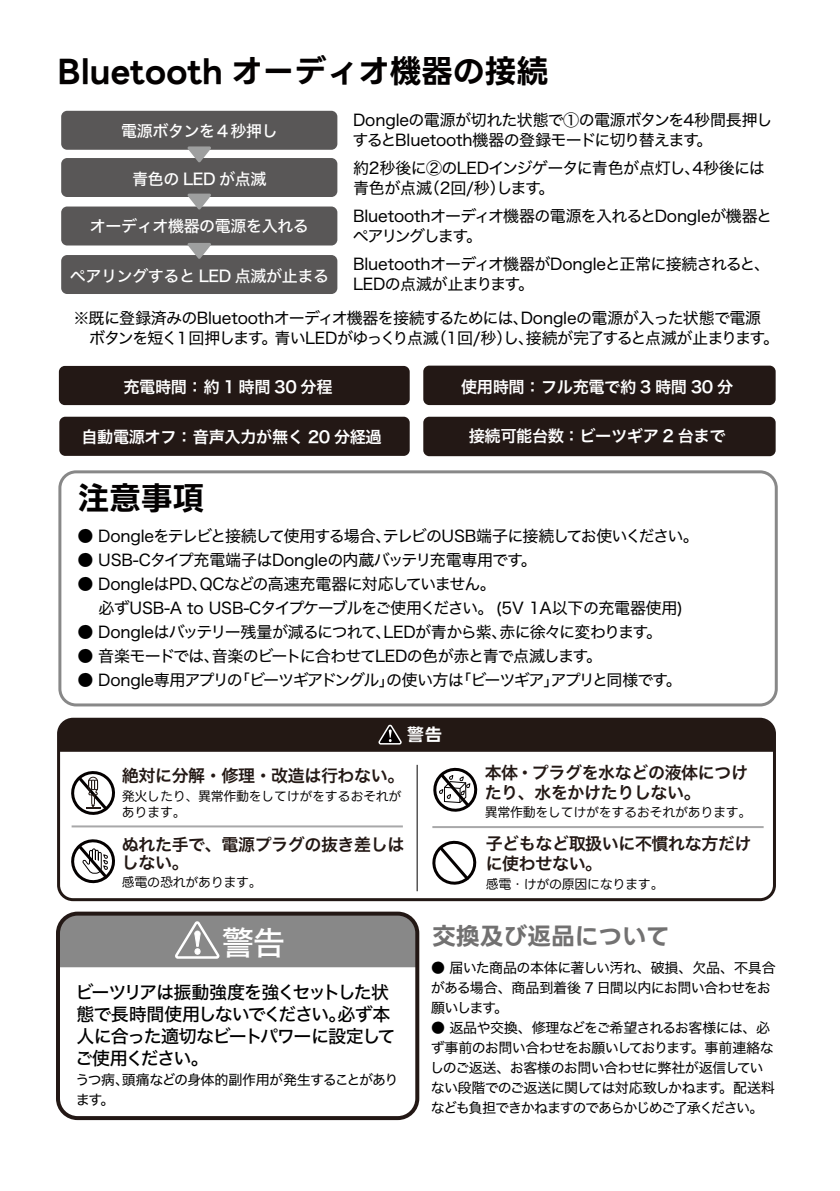
<style>
.page{position:relative;width:840px;height:1191px;background:#fff}
.page>*{position:absolute;margin:0;border:0;box-sizing:border-box;transform-origin:0 0}
.t1{font:32.4px "Hiragino Sans W5";color:#fff}
.t2{font:700 32px "LINE Seed JP App TTF";letter-spacing:-.01em;color:#030000}
.t3{font:700 24px "LINE Seed JP App TTF";letter-spacing:-.01em;color:#727171}
.t4{font:18px/22px "Hiragino Sans W5";letter-spacing:-.075em;color:#000}
.t5{font:700 17.4px "LINE Seed JP App TTF";color:#fff}
.t6{font:17px/20px "Hiragino Sans W6";letter-spacing:-.025em;color:#231814}
.t7{font:16.2px "Hiragino Sans W6";letter-spacing:-.025em;color:#fff}
.t8{font:16px/20px "Hiragino Sans W4";letter-spacing:-.04em;color:#000}
.t9{font:16px "Hiragino Sans W5";letter-spacing:-.025em;color:#fff}
.t10{font:16px "Hiragino Sans W4";letter-spacing:-.085em;color:#000}
.t11{font:14px/20px "Hiragino Sans W4";letter-spacing:-.055em;color:#000}
.t12{font:13px/16px "LINE Seed JP App TTF";letter-spacing:-.025em;color:#030000}
</style>
<div class="page">
<div style="left:58px;top:470px;width:719px;height:236px;border:3px solid #888;border-radius:16px"></div>
<div style="left:61px;top:111px;width:276px;height:39px;background:#595757;border-radius:6px"></div>
<div style="left:61px;top:158px;width:276px;height:39px;background:#595757;border-radius:6px"></div>
<div style="left:61px;top:206px;width:276px;height:39px;background:#595757;border-radius:6px"></div>
<div style="left:61px;top:255px;width:276px;height:39px;background:#595757;border-radius:6px"></div>
<svg style="left:187px;top:146px;width:24px;height:16px"></svg>
<svg style="left:187px;top:194px;width:24px;height:16px"></svg>
<svg style="left:187px;top:243px;width:24px;height:16px"></svg>
<svg style="left:433px;top:767px;width:45px;height:45px"></svg>
<svg style="left:71px;top:839px;width:44px;height:45px"></svg>
<svg style="left:71px;top:771px;width:44px;height:44px"></svg>
<hr style="left:72px;top:825px;width:330px;height:2px;background:#a8a8a9">
<hr style="left:432px;top:826px;width:331px;height:2px;background:#a8a8a9">
<div style="left:61px;top:916px;width:353px;height:51px;background:#888"></div>
<div style="left:56px;top:911px;width:363px;height:209px;border:4px solid #231815;border-radius:20px"></div>
<svg style="left:432px;top:840px;width:45px;height:45px"></svg>
<div style="left:61px;top:721px;width:713px;height:31px;background:#231814"></div>
<div style="left:57px;top:717px;width:718px;height:184px;border:3px solid #231815;border-radius:14px"></div>
<hr style="left:416px;top:765px;width:1px;height:126px;background:#030000">
<div style="left:59px;top:366px;width:350px;height:39px;background:#231815;border-radius:6px"></div>
<div style="left:423px;top:365px;width:352px;height:40px;background:#231815;border-radius:6px"></div>
<div style="left:59px;top:417px;width:350px;height:39px;background:#231815;border-radius:6px"></div>
<div style="left:423px;top:417px;width:352px;height:39px;background:#231815;border-radius:6px"></div>
<h2 class="t2" style="left:57px;top:54px;width:492px">Bluetooth オーディオ機器の接続</h2>
<p class="t8" style="left:352px;top:108px;width:421px">Dongleの電源が切れた状態で①の電源ボタンを4秒間長押しするとBluetooth機器の登録モードに切り替えます。</p>
<p class="t8" style="left:353px;top:156px;width:413px">約2秒後に②のLEDインジゲータに青色が点灯し、4秒後には青色が点滅（2回/秒）します。</p>
<p class="t8" style="left:352px;top:204px;width:420px">Bluetoothオーディオ機器の電源を入れるとDongleが機器とペアリングします。</p>
<p class="t8" style="left:353px;top:252px;width:418px">Bluetoothオーディオ機器がDongleと正常に接続されると、<br>LEDの点滅が止まります。</p>
<p class="t9" style="left:121px;top:117px;width:158px">電源ボタンを４秒押し</p>
<p class="t9" style="left:132px;top:164px;width:136px">青色の LED が点滅</p>
<p class="t9" style="left:90px;top:212px;width:220px">オーディオ機器の電源を入れる</p>
<p class="t9" style="left:70px;top:262px;width:260px">ペアリングすると LED 点滅が止まる</p>
<p class="t8" style="left:89px;top:307px;width:691px;text-indent:-16px">※既に登録済みのBluetoothオーディオ機器を接続するためには、Dongleの電源が入った状態で電源ボタンを短く１回押します。青いLEDがゆっくり点滅（1回/秒）し、接続が完了すると点滅が止まります。</p>
<p class="t7" style="left:123px;top:372px;width:210px">充電時間： 約 1 時間 30 分程</p>
<p class="t7" style="left:461px;top:372px;width:273px">使用時間： フル充電で約 3 時間 30 分</p>
<p class="t7" style="left:81px;top:422px;width:302px">自動電源オフ： 音声入力が無く 20 分経過</p>
<p class="t7" style="left:468px;top:421px;width:258px">接続可能台数：ビーツギア 2 台まで</p>
<h2 class="t2" style="left:77px;top:480px;width:129px">注意事項</h2>
<p class="t8" style="left:77px;top:525px;width:622px">● Dongleをテレビと接続して使用する場合、テレビのUSB端子に接続してお使いください。</p>
<p class="t8" style="left:77px;top:549px;width:460px">● USB-Cタイプ充電端子はDongleの内蔵バッテリ充電専用です。</p>
<p class="t8" style="left:77px;top:571px;width:607px;line-height:24px">● DongleはPD、QCなどの高速充電器に対応していません。<br>　 必ずUSB-A to USB-Cタイプケーブルをご使用ください。 (5V 1A以下の充電器使用)</p>
<p class="t8" style="left:77px;top:621px;width:586px">● Dongleはバッテリー残量が減るにつれて、LEDが青から紫、赤に徐々に変わります。</p>
<p class="t8" style="left:77px;top:645px;width:526px">● 音楽モードでは、音楽のビートに合わせてLEDの色が赤と青で点滅します。</p>
<p class="t10" style="left:77px;top:666px;width:605px">● Dongle専用アプリの「ビーツギアドングル」の使い方は「ビーツギア」アプリと同様です。</p>
<p class="t5" style="left:407px;top:724px;width:37px">警告</p>
<p class="t6" style="left:122px;top:765px;width:284px">絶対に分解・修理・改造は行わない。</p>
<p class="t12" style="left:122px;top:788px;width:281px">発火したり、異常作動をしてけがをするおそれがあります。</p>
<p class="t6" style="left:484px;top:762px;width:265px">本体・プラグを水などの液体につけたり、水をかけたりしない。</p>
<p class="t12" style="left:484px;top:804px;width:268px">異常作動をしてけがをするおそれがあります。</p>
<p class="t6" style="left:122px;top:834px;width:284px;line-height:18px">ぬれた手で、電源プラグの抜き差しはしない。</p>
<p class="t12" style="left:122px;top:875px;width:141px">感電の恐れがあります。</p>
<h1 class="t1" style="left:222px;top:914px;width:65px">警告</h1>
<p class="t4" style="left:75px;top:979px;width:321px">ビーツリアは振動強度を強くセットした状態で長時間使用しないでください。必ず本人に合った適切なビートパワーに設定してご使用ください。</p>
<p class="t11" style="left:75px;top:1068px;width:324px">うつ病、頭痛などの身体的副作用が発生することがあります。</p>
<p class="t6" style="left:485px;top:833px;width:267px">子どもなど取扱いに不慣れな方だけに使わせない。</p>
<p class="t12" style="left:485px;top:876px;width:179px">感電・けがの原因になります。</p>
<h3 class="t3" style="left:432px;top:922px;width:239px">交換及び返品について</h3>
<p class="t11" style="left:430px;top:957px;width:346px">● 届いた商品の本体に著しい汚れ、破損、欠品、不具合がある場合、商品到着後 7 日間以内にお問い合わせをお願いします。</p>
<p class="t11" style="left:430px;top:1017px;width:346px">● 返品や交換、修理などをご希望されるお客様には、必ず事前のお問い合わせをお願いしております。事前連絡なしのご返送、お客様のお問い合わせに弊社が返信していない段階でのご返送に関しては対応致しかねます。配送料なども負担できかねますのであらかじめご了承ください。</p>
</div>
